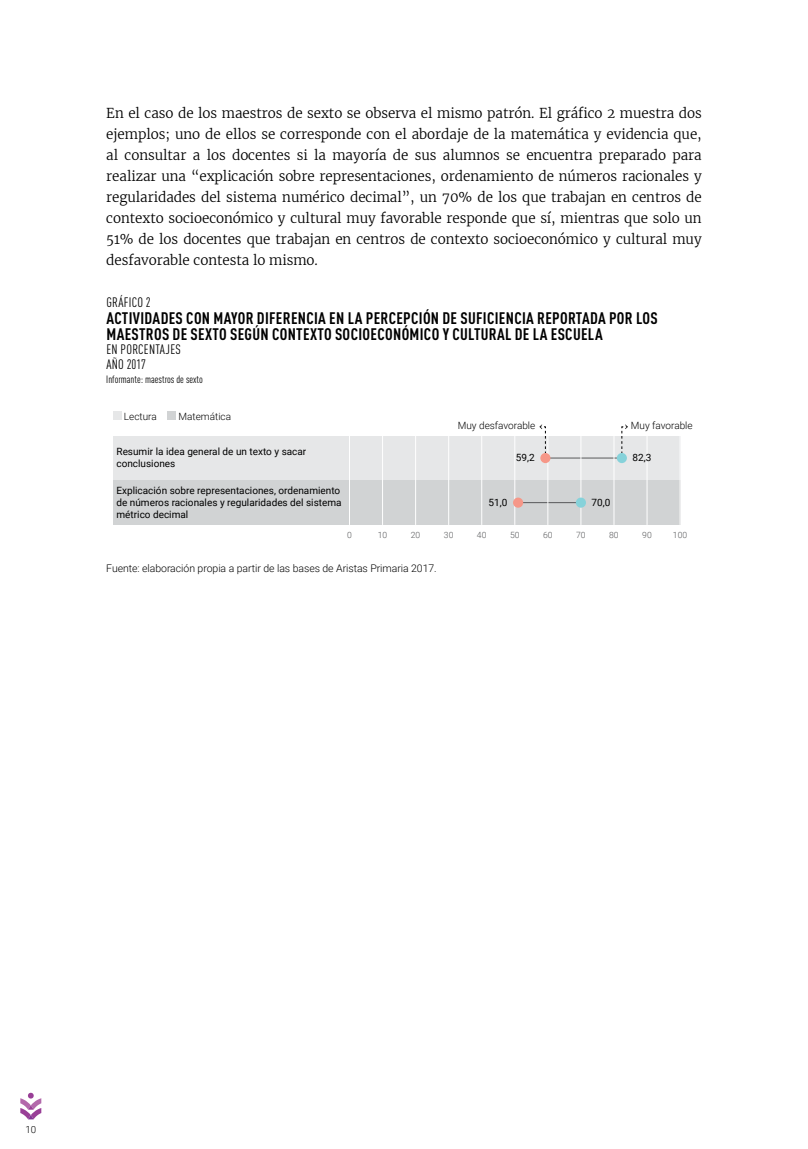
<style>
.page{position:relative;width:808px;height:1149px;background:#fff}
.page>*{position:absolute;margin:0;border:0;box-sizing:border-box;transform-origin:0 0}
.t1{font:700 condensed 16.5px/16.5px "DIN Pro";letter-spacing:.02em;color:#000}
.t2{font:300 13.5px/21px "Merriweather";letter-spacing:-.005em;color:#000;text-align:justify}
.t3{font:condensed 13.5px/14.2px "DIN Pro";letter-spacing:.02em;color:#000}
.t4{font:300 10.5px "Roboto";letter-spacing:-.005em;color:#000}
.t5{font:condensed 10.5px "DIN Pro";color:#000}
.t6{font:10.05px/12.1px "Roboto";color:#000}
.t7{font:300 10.05px "Roboto";color:#000}
.t8{font:300 9.75px "Roboto";color:#000}
.t9{font:300 8.55px "Roboto";color:#58595b}
</style>
<div class="page">
<svg style="left:20px;top:1092px;width:21px;height:26px"></svg>
<div style="left:113px;top:435px;width:567px;height:45px;background:#e6e7e8"></div>
<div style="left:113px;top:480px;width:567px;height:44px;background:#d1d3d4"></div>
<div style="left:113px;top:412px;width:8px;height:8px;background:#e6e7e8"></div>
<div style="left:168px;top:412px;width:8px;height:8px;background:#d1d3d4"></div>
<hr style="left:517px;top:502px;width:62px;height:1px;background:#58595b">
<hr style="left:545px;top:457px;width:77px;height:1px;background:#58595b">
<hr style="left:349px;top:435px;width:1px;height:89px;background:#fff">
<hr style="left:382px;top:435px;width:1px;height:89px;background:#fff">
<hr style="left:415px;top:435px;width:1px;height:89px;background:#fff">
<hr style="left:448px;top:435px;width:1px;height:89px;background:#fff">
<hr style="left:481px;top:435px;width:1px;height:89px;background:#fff">
<hr style="left:514px;top:435px;width:1px;height:89px;background:#fff">
<hr style="left:548px;top:435px;width:1px;height:89px;background:#fff">
<hr style="left:581px;top:435px;width:1px;height:89px;background:#fff">
<hr style="left:614px;top:435px;width:1px;height:89px;background:#fff">
<hr style="left:647px;top:435px;width:1px;height:89px;background:#fff">
<div style="left:576px;top:497px;width:10px;height:10px;background:#86d2da;border-radius:50%"></div>
<div style="left:617px;top:453px;width:10px;height:10px;background:#86d2da;border-radius:50%"></div>
<div style="left:513px;top:497px;width:10px;height:10px;background:#f69788;border-radius:50%"></div>
<div style="left:540px;top:453px;width:10px;height:10px;background:#f69788;border-radius:50%"></div>
<svg style="left:539px;top:424px;width:7px;height:29px"></svg>
<svg style="left:621px;top:424px;width:7px;height:29px"></svg>
<p class="t2" style="left:106px;top:102px;width:597px">En el caso de los maestros de sexto se observa el mismo patrón. El gráfico 2 muestra dos ejemplos; uno de ellos se corresponde con el abordaje de la matemática y evidencia que, al consultar a los docentes si la mayoría de sus alumnos se encuentra preparado para realizar una “explicación sobre representaciones, ordenamiento de números racionales y regularidades del sistema numérico decimal”, un 70% de los que trabajan en centros de contexto socioeconómico y cultural muy favorable responde que sí, mientras que solo un 51% de los docentes que trabajan en centros de contexto socioeconómico y cultural muy desfavorable contesta lo mismo.</p>
<p class="t3" style="left:106px;top:294px;width:46px">GRÁFICO 2</p>
<p class="t1" style="left:106px;top:308px;width:553px">ACTIVIDADES CON MAYOR DIFERENCIA EN LA PERCEPCIÓN DE SUFICIENCIA REPORTADA POR LOS<br>MAESTROS DE SEXTO SEGÚN CONTEXTO SOCIOECONÓMICO Y CULTURAL DE LA ESCUELA</p>
<p class="t3" style="left:106px;top:341px;width:76px">EN PORCENTAJES<br>AÑO 2017</p>
<p class="t5" style="left:106px;top:371px;width:98px">Informante: maestros de sexto</p>
<p class="t7" style="left:124px;top:409px;width:34px">Lectura</p>
<p class="t7" style="left:178px;top:409px;width:54px">Matemática</p>
<p class="t6" style="left:116px;top:445px;width:191px">Resumir la idea general de un texto y sacar conclusiones</p>
<p class="t6" style="left:116px;top:483px;width:227px">Explicación sobre representaciones, ordenamiento de números racionales y regularidades del sistema métrico decimal</p>
<p class="t7" style="left:458px;top:418px;width:79px">Muy desfavorable</p>
<p class="t7" style="left:631px;top:418px;width:63px">Muy favorable</p>
<p class="t6" style="left:516px;top:451px;width:20px">59,2</p>
<p class="t6" style="left:633px;top:451px;width:20px">82,3</p>
<p class="t6" style="left:488px;top:495px;width:20px">51,0</p>
<p class="t6" style="left:591px;top:495px;width:20px">70,0</p>
<p class="t9" style="left:347px;top:529px;width:6px">0</p>
<p class="t9" style="left:378px;top:529px;width:11px">10</p>
<p class="t9" style="left:411px;top:529px;width:11px">20</p>
<p class="t9" style="left:444px;top:529px;width:11px">30</p>
<p class="t9" style="left:477px;top:529px;width:11px">40</p>
<p class="t9" style="left:510px;top:529px;width:11px">50</p>
<p class="t9" style="left:543px;top:529px;width:11px">60</p>
<p class="t9" style="left:576px;top:529px;width:11px">70</p>
<p class="t9" style="left:609px;top:529px;width:11px">80</p>
<p class="t9" style="left:642px;top:529px;width:11px">90</p>
<p class="t9" style="left:673px;top:529px;width:16px">100</p>
<p class="t4" style="left:106px;top:561px;width:332px">Fuente: elaboración propia a partir de las bases de Aristas Primaria 2017.</p>
<p class="t8" style="left:25px;top:1122px;width:12px">10</p>
</div>
